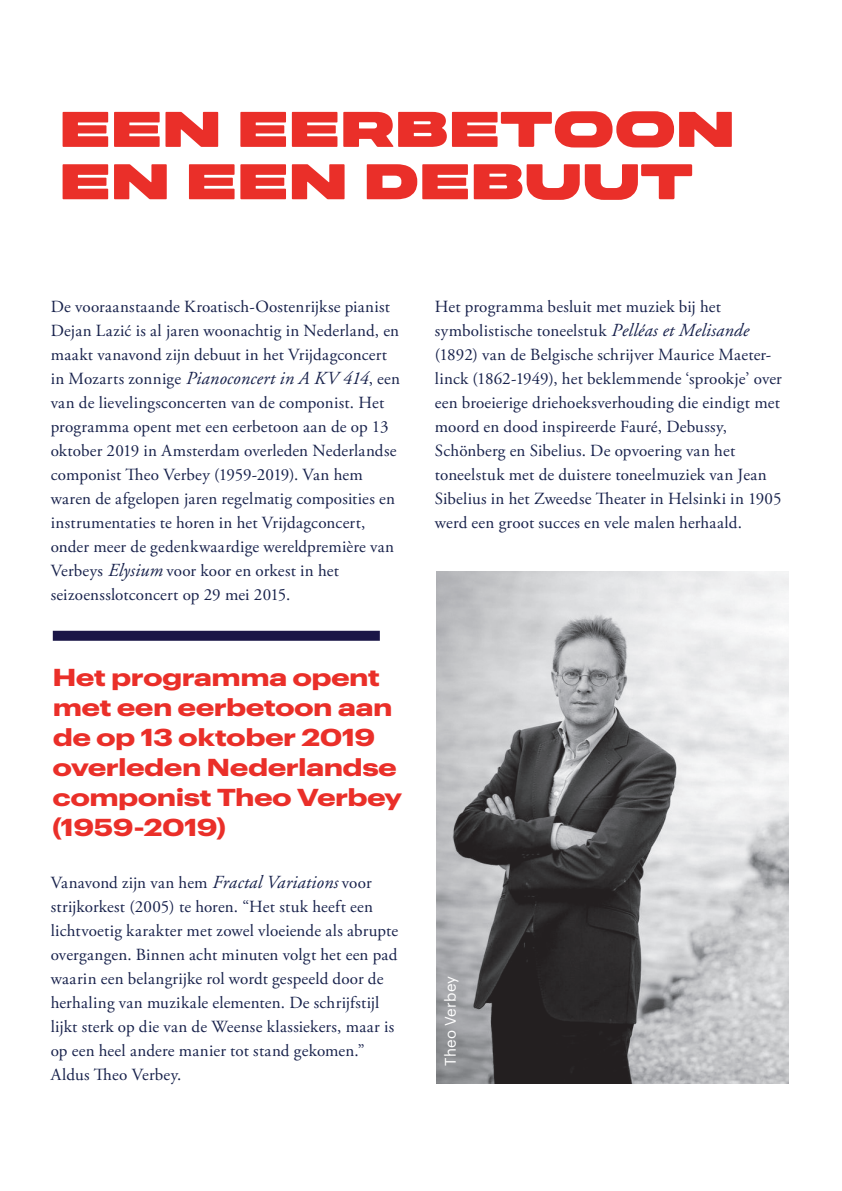
<style>
.page{position:relative;width:842px;height:1191px;background:#fff}
.page>*{position:absolute;margin:0;border:0;box-sizing:border-box;transform-origin:0 0}
.t1{font:900 50px/52.4px "Midnight BETA 60";letter-spacing:.02em;color:#ea2f29}
.t2{font:700 24px/30px "Graphik Wide";color:#ea2f29}
.t3{font:17px/24px "Adobe Garamond Pro";letter-spacing:.01em;color:#17214b}
.t4{font:15px "Graphik";letter-spacing:.015em;color:#fff}
.s1{font-family:"Adobe Garamond";font-style:italic;font-size:18.4px}
</style>
<div class="page">
<div style="left:53px;top:631px;width:327px;height:10px;background:#1b1647"></div>
<img style="left:437px;top:571px;width:352px;height:512px">
<h1 class="t1" style="left:60px;top:105px;width:676px">EEN EERBETOON<br>EN EEN DEBUUT</h1>
<p class="t3" style="left:51px;top:295px;width:351px">De vooraanstaande Kroatisch-Oostenrijkse pianist Dejan Lazić is al jaren woonachtig in Nederland, en maakt vanavond zijn debuut in het Vrijdagconcert in Mozarts zonnige <span class="s1">Pianoconcert in A KV 414</span>, een van de lievelingsconcerten van de componist. Het programma opent met een eerbetoon aan de op 13 oktober 2019 in Amsterdam overleden Nederlandse componist Theo Verbey (1959-2019). Van hem waren de afgelopen jaren regelmatig composities en instrumentaties te horen in het Vrijdagconcert, onder meer de gedenkwaardige wereldpremière van Verbeys <span class="s1">Elysium</span> voor koor en orkest in het seizoensslotconcert op 29 mei 2015.</p>
<h2 class="t2" style="left:53px;top:660px;width:351px">Het programma opent met een eerbetoon aan de op 13 oktober 2019 overleden Nederlandse componist Theo Verbey (1959-2019)</h2>
<p class="t3" style="left:51px;top:871px;width:349px">Vanavond zijn van hem <span class="s1">Fractal Variations</span> voor strijkorkest (2005) te horen. “Het stuk heeft een lichtvoetig karakter met zowel vloeiende als abrupte overgangen. Binnen acht minuten volgt het een pad waarin een belangrijke rol wordt gespeeld door de herhaling van muzikale elementen. De schrijfstijl lijkt sterk op die van de Weense klassiekers, maar is op een heel andere manier tot stand gekomen.” Aldus Theo Verbey.</p>
<p class="t3" style="left:435px;top:295px;width:348px">Het programma besluit met muziek bij het symbolistische toneelstuk <span class="s1">Pelléas et Melisande </span>(1892) van de Belgische schrijver Maurice Maeter&shy;linck (1862-1949), het beklemmende ‘sprookje’ over een broeierige driehoeksverhouding die eindigt met moord en dood inspireerde Fauré, Debussy, Schönberg en Sibelius. De opvoering van het toneelstuk met de duistere toneelmuziek van Jean Sibelius in het Zweedse Theater in Helsinki in 1905 werd een groot succes en vele malen herhaald.</p>
<p class="t4" style="left:439px;top:1065px;width:91px;rotate:-90deg">Theo Verbey</p>
</div>
